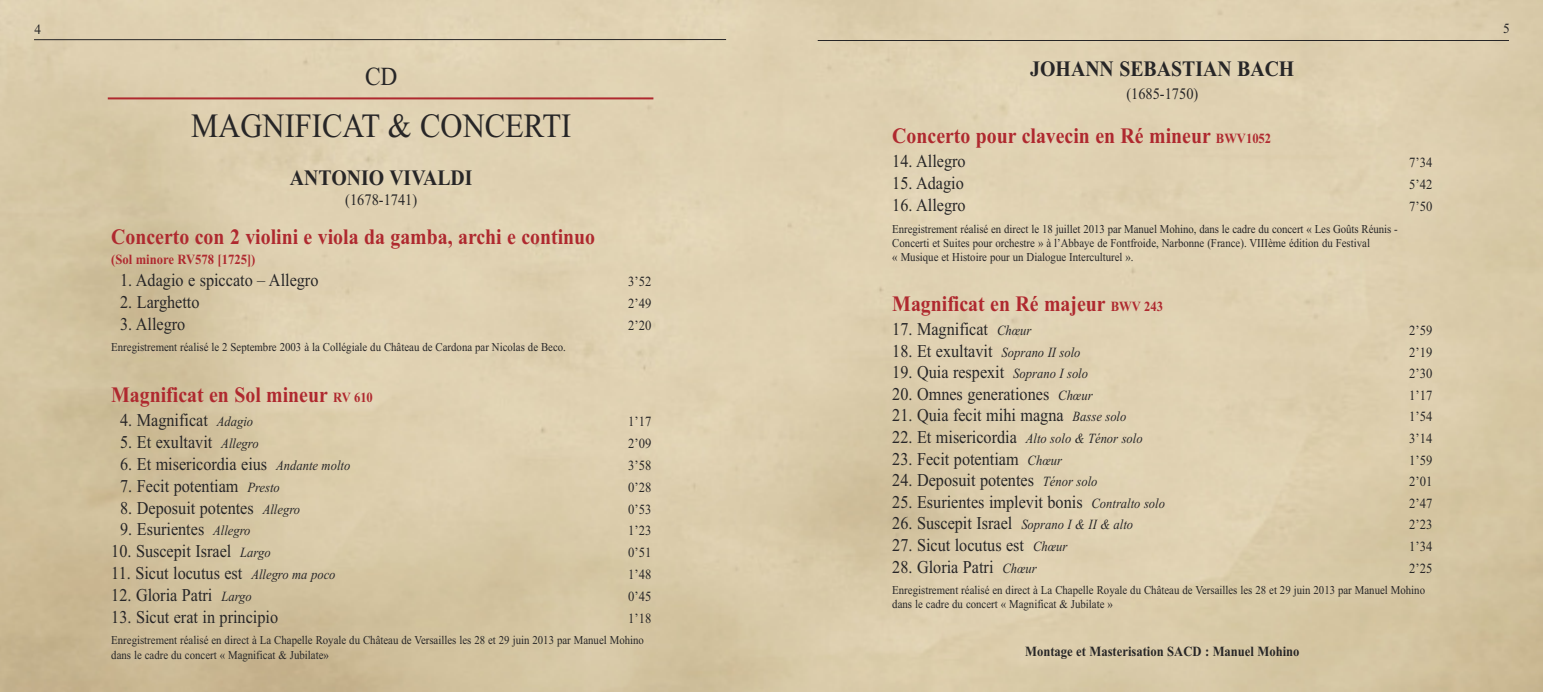
<style>
.page{position:relative;width:1543px;height:692px;background:#fff}
.page>*{position:absolute;margin:0;border:0;box-sizing:border-box;transform-origin:0 0}
.t1{font:34px "Times New Roman";color:#272627;scale:.9 1}
.t2{font:26px "Times New Roman";color:#272627;scale:.9 1}
.t3{font:700 22px "Times New Roman";color:#af292f;scale:.9 1}
.t4{font:700 22px "Times New Roman";color:#272627;scale:.9 1}
.t5{font:18px "Times New Roman";color:#272627;scale:.9 1}
.t6{font:16px "Times New Roman";color:#272627;scale:.9 1}
.t7{font:14px "Times New Roman";color:#272627;scale:.9 1}
.t8{font:700 14px "Times New Roman";color:#272627;scale:.9 1}
.t9{font:italic 14px "Times New Roman";color:#272627;scale:.9 1}
.t10{font:700 14px "Times New Roman";color:#af292f;scale:.9 1}
.t11{font:14px "Times New Roman";color:#272627;scale:.95 1}
.t12{font:12px/14px "Times New Roman";color:#272627;scale:.9 1}
.s1{font-size:14px}
.s2{font-style:italic;font-size:14px}
.s3{font-style:normal;font-size:18px}
</style>
<div class="page">
<img style="left:0;top:0;width:1542px;height:692px">
<hr style="left:817px;top:40px;width:691px;height:1px;background:#272627">
<hr style="left:34px;top:39px;width:692px;height:1px;background:#272627">
<hr style="left:108px;top:97px;width:545px;height:2px;background:#af292f">
<p class="t11" style="left:34px;top:21px;width:9px">4</p>
<p class="t11" style="left:1502px;top:20px;width:9px">5</p>
<h2 class="t2" style="left:365px;top:61px;width:38px">CD</h2>
<h1 class="t1" style="left:191px;top:105px;width:424px">MAGNIFICAT &amp; CONCERTI</h1>
<h3 class="t4" style="left:290px;top:165px;width:204px">ANTONIO VIVALDI</h3>
<h3 class="t6" style="left:345px;top:190px;width:81px">(1678-1741)</h3>
<h3 class="t3" style="left:111px;top:223px;width:539px">Concerto con 2 violini e viola da gamba, archi e continuo</h3>
<p class="t10" style="left:111px;top:251px;width:162px">(Sol minore RV578 [1725])</p>
<h3 class="t5" style="left:120px;top:269px;width:222px">1. Adagio e spiccato – Allegro</h3>
<p class="t7" style="left:628px;top:273px;width:27px">3’52</p>
<h3 class="t5" style="left:120px;top:291px;width:90px">2. Larghetto</h3>
<p class="t7" style="left:628px;top:295px;width:27px">2’49</p>
<h3 class="t5" style="left:120px;top:313px;width:74px">3. Allegro</h3>
<p class="t7" style="left:628px;top:316px;width:27px">2’20</p>
<p class="t12" style="left:111px;top:340px;width:506px">Enregistrement réalisé le 2 Septembre 2003 à la Collégiale du Château de Cardona par Nicolas de Beco.</p>
<h3 class="t3" style="left:111px;top:381px;width:292px">Magnificat en Sol mineur <span class="s1">RV 610</span></h3>
<h3 class="t5" style="left:120px;top:409px;width:149px">4. Magnificat <span class="s2">Adagio</span></h3>
<p class="t7" style="left:628px;top:413px;width:27px">1’17</p>
<h3 class="t5" style="left:120px;top:431px;width:155px">5. Et exultavit <span class="s2">Allegro</span></h3>
<p class="t7" style="left:628px;top:435px;width:27px">2’09</p>
<h3 class="t5" style="left:120px;top:453px;width:257px">6. Et misericordia eius <span class="s2">Andante molto</span></h3>
<p class="t7" style="left:628px;top:457px;width:27px">3’58</p>
<h3 class="t5" style="left:120px;top:475px;width:179px">7. Fecit potentiam <span class="s2">Presto</span></h3>
<p class="t7" style="left:628px;top:478px;width:27px">0’28</p>
<h3 class="t5" style="left:120px;top:497px;width:201px">8. Deposuit potentes <span class="s2">Allegro</span></h3>
<p class="t7" style="left:628px;top:500px;width:27px">0’53</p>
<h3 class="t5" style="left:120px;top:518px;width:146px">9. Esurientes <span class="s2">Allegro</span></h3>
<p class="t7" style="left:628px;top:522px;width:27px">1’23</p>
<h3 class="t5" style="left:111px;top:540px;width:178px">10. Suscepit Israel <span class="s2">Largo</span></h3>
<p class="t7" style="left:628px;top:544px;width:27px">0’51</p>
<h3 class="t5" style="left:111px;top:562px;width:251px">11. Sicut locutus est <span class="s2">Allegro ma poco</span></h3>
<p class="t7" style="left:628px;top:566px;width:27px">1’48</p>
<h3 class="t5" style="left:111px;top:584px;width:157px">12. Gloria Patri <span class="s2">Largo</span></h3>
<p class="t7" style="left:628px;top:587px;width:27px">0’45</p>
<h3 class="t5" style="left:111px;top:606px;width:187px">13. Sicut erat in principio</h3>
<p class="t7" style="left:628px;top:609px;width:27px">1’18</p>
<p class="t12" style="left:111px;top:633px;width:593px">Enregistrement réalisé en direct à La Chapelle Royale du Château de Versailles les 28 et 29 juin 2013 par Manuel Mohino dans le cadre du concert « Magnificat &amp; Jubilate»</p>
<h3 class="t4" style="left:1030px;top:56px;width:295px">JOHANN SEBASTIAN BACH</h3>
<h3 class="t6" style="left:1126px;top:84px;width:81px">(1685-1750)</h3>
<h3 class="t3" style="left:892px;top:123px;width:422px">Concerto pour clavecin en Ré mineur <span class="s1">BWV1052</span></h3>
<h3 class="t5" style="left:892px;top:150px;width:83px">14. Allegro</h3>
<p class="t7" style="left:1408px;top:154px;width:27px">7’34</p>
<h3 class="t5" style="left:892px;top:172px;width:81px">15. Adagio</h3>
<p class="t7" style="left:1408px;top:176px;width:27px">5’42</p>
<h3 class="t5" style="left:892px;top:194px;width:83px">16. Allegro</h3>
<p class="t7" style="left:1408px;top:197px;width:27px">7’50</p>
<p class="t12" style="left:892px;top:221px;width:563px">Enregistrement réalisé en direct le 18 juillet 2013 par Manuel Mohino, dans le cadre du concert « Les Goûts Réunis -<br>Concerti et Suites pour orchestre » à l’Abbaye de Fontfroide, Narbonne (France). VIIIème édition du Festival<br>« Musique et Histoire pour un Dialogue Interculturel ».</p>
<h3 class="t3" style="left:892px;top:290px;width:302px">Magnificat en Ré majeur <span class="s1">BWV 243</span></h3>
<h3 class="t5" style="left:892px;top:318px;width:156px">17. Magnificat <span class="s2">Chœur</span></h3>
<p class="t7" style="left:1408px;top:322px;width:27px">2’59</p>
<h3 class="t5" style="left:892px;top:340px;width:211px">18. Et exultavit <span class="s2">Soprano II solo</span></h3>
<p class="t7" style="left:1408px;top:343px;width:27px">2’19</p>
<h3 class="t5" style="left:892px;top:361px;width:219px">19. Quia respexit <span class="s2">Soprano I solo</span></h3>
<p class="t7" style="left:1408px;top:365px;width:27px">2’30</p>
<h3 class="t5" style="left:892px;top:383px;width:224px">20. Omnes generationes <span class="s2">Chœur</span></h3>
<p class="t7" style="left:1408px;top:387px;width:27px">1’17</p>
<h3 class="t5" style="left:892px;top:404px;width:261px">21. Quia fecit mihi magna <span class="s2">Basse solo</span></h3>
<p class="t7" style="left:1408px;top:408px;width:27px">1’54</p>
<p class="t9" style="left:892px;top:430px;width:280px"><span class="s3">22. Et misericordia</span> Alto solo &amp; Ténor solo</p>
<p class="t7" style="left:1408px;top:430px;width:27px">3’14</p>
<h3 class="t5" style="left:892px;top:448px;width:190px">23. Fecit potentiam <span class="s2">Chœur</span></h3>
<p class="t7" style="left:1408px;top:451px;width:27px">1’59</p>
<h3 class="t5" style="left:892px;top:469px;width:229px">24. Deposuit potentes <span class="s2">Ténor solo</span></h3>
<p class="t7" style="left:1408px;top:473px;width:27px">2’01</p>
<h3 class="t5" style="left:892px;top:491px;width:304px">25. Esurientes implevit bonis <span class="s2">Contralto solo</span></h3>
<p class="t7" style="left:1408px;top:495px;width:27px">2’47</p>
<h3 class="t5" style="left:892px;top:512px;width:269px">26. Suscepit Israel <span class="s2">Soprano I &amp; II &amp; alto</span></h3>
<p class="t7" style="left:1408px;top:516px;width:27px">2’23</p>
<h3 class="t5" style="left:892px;top:534px;width:196px">27. Sicut locutus est <span class="s2">Chœur</span></h3>
<p class="t7" style="left:1408px;top:538px;width:27px">1’34</p>
<h3 class="t5" style="left:892px;top:556px;width:162px">28. Gloria Patri <span class="s2">Chœur</span></h3>
<p class="t7" style="left:1408px;top:559px;width:27px">2’25</p>
<p class="t12" style="left:892px;top:583px;width:593px">Enregistrement réalisé en direct à La Chapelle Royale du Château de Versailles les 28 et 29 juin 2013 par Manuel Mohino dans le cadre du concert « Magnificat &amp; Jubilate »</p>
<p class="t8" style="left:1025px;top:642px;width:306px">Montage et Masterisation SACD : Manuel Mohino</p>
</div>
